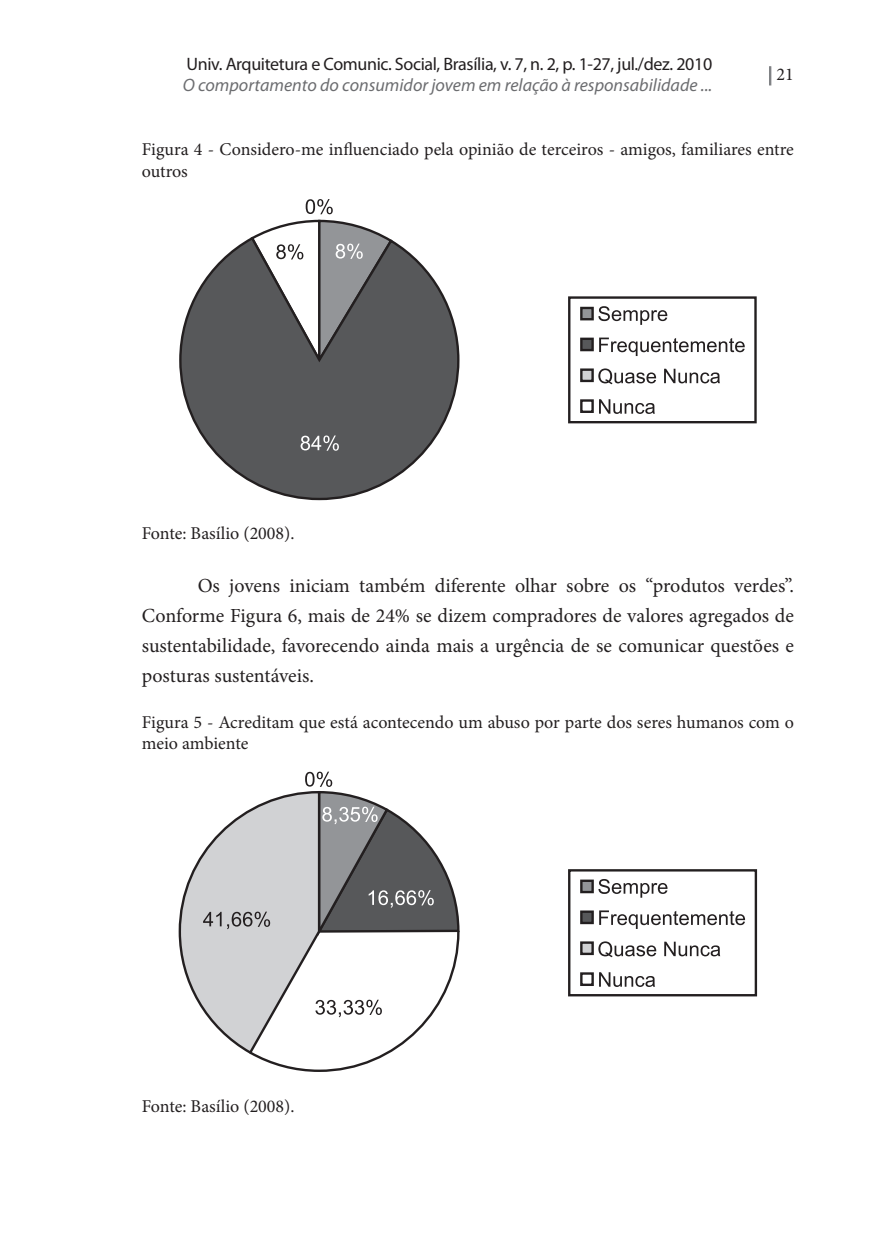
<style>
.page{position:relative;width:879px;height:1248px;background:#fff}
.page>*{position:absolute;margin:0;border:0;box-sizing:border-box;transform-origin:0 0}
.t1{font:20px/30px "Minion Pro";color:#231f20;text-align:justify}
.t2{font:18px/21.6px "Minion Pro";color:#231f20}
.t3{font:18px "Myriad Pro";letter-spacing:-.02em;color:#231f20}
.t4{font:italic 18px "Myriad Pro";color:#6c6d70}
.s1{color:#808285}
</style>
<div class="page">
<svg style="left:769px;top:66px;width:2px;height:19px"></svg>
<svg style="left:179px;top:238px;width:281px;height:263px"></svg>
<svg style="left:249px;top:199px;width:145px;height:164px"></svg>
<svg style="left:301px;top:435px;width:38px;height:15px"></svg>
<div style="left:568px;top:296px;width:188px;height:127px;border:2px solid #231f20"></div>
<div style="left:580px;top:307px;width:14px;height:13px;background:#939598;border:2px solid #231f20"></div>
<div style="left:580px;top:337px;width:14px;height:14px;background:#57585a;border:2px solid #231f20"></div>
<div style="left:580px;top:368px;width:14px;height:14px;background:#d1d2d4;border:2px solid #231f20"></div>
<div style="left:580px;top:399px;width:14px;height:14px;background:#fff;border:2px solid #231f20"></div>
<svg style="left:598px;top:306px;width:69px;height:19px"></svg>
<svg style="left:599px;top:337px;width:146px;height:19px"></svg>
<svg style="left:598px;top:368px;width:122px;height:16px"></svg>
<svg style="left:599px;top:399px;width:56px;height:15px"></svg>
<svg style="left:179px;top:912px;width:212px;height:159px"></svg>
<div style="left:568px;top:869px;width:189px;height:127px;border:2px solid #231f20"></div>
<div style="left:580px;top:879px;width:14px;height:14px;background:#939598;border:2px solid #231f20"></div>
<div style="left:580px;top:910px;width:14px;height:14px;background:#57585a;border:2px solid #231f20"></div>
<div style="left:580px;top:941px;width:14px;height:14px;background:#d1d2d4;border:2px solid #231f20"></div>
<div style="left:580px;top:972px;width:14px;height:13px;background:#fff;border:2px solid #231f20"></div>
<svg style="left:598px;top:879px;width:69px;height:18px"></svg>
<svg style="left:599px;top:910px;width:146px;height:18px"></svg>
<svg style="left:598px;top:941px;width:122px;height:16px"></svg>
<svg style="left:599px;top:972px;width:56px;height:14px"></svg>
<svg style="left:180px;top:771px;width:280px;height:281px"></svg>
<p class="t3" style="left:186px;top:53px;width:527px">Univ. Arquitetura e Comunic. Social, Brasília, v. 7, n. 2, p. 1-27, jul./dez. 2010</p>
<p class="t4" style="left:183px;top:74px;width:531px">O comportamento do consumidor jovem em relação à responsabilidade ...</p>
<p class="t2" style="left:768px;top:64px;width:28px"><span class="s1">|</span> 21</p>
<p class="t2" style="left:142px;top:138px;width:653px">Figura 4 - Considero-me influenciado pela opinião de terceiros - amigos, familiares entre outros</p>
<p class="t2" style="left:142px;top:522px;width:154px">Fonte: Basílio (2008).</p>
<p class="t1" style="left:142px;top:570px;width:654px;text-indent:56px">Os jovens iniciam também diferente olhar sobre os “produtos verdes”.<br>Conforme Figura 6, mais de 24% se dizem compradores de valores agregados de sustentabilidade, favorecendo ainda mais a urgência de se comunicar questões e posturas sustentáveis.</p>
<p class="t2" style="left:142px;top:711px;width:654px">Figura 5 - Acreditam que está acontecendo um abuso por parte dos seres humanos com o meio ambiente</p>
<p class="t2" style="left:142px;top:1095px;width:154px">Fonte: Basílio (2008).</p>
</div>
